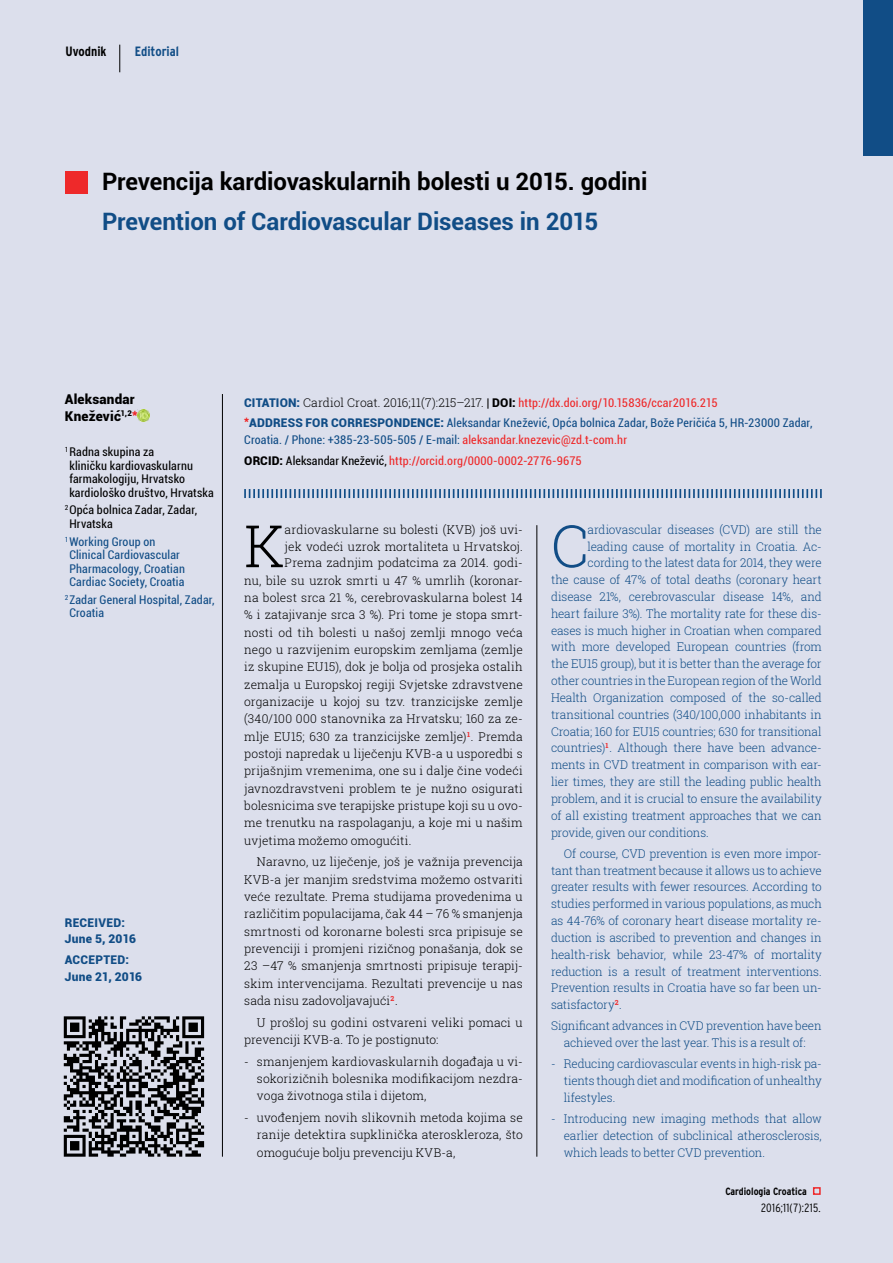
<style>
.page{position:relative;width:893px;height:1263px;background:#dcdfec}
.page>*{position:absolute;margin:0;border:0;box-sizing:border-box;transform-origin:0 0}
.t1{font:300 58.35px "Roboto Slab";color:#000}
.t2{font:300 58.35px "Roboto Slab";color:#114d86}
.t3{font:700 24px "Roboto";color:#000}
.t4{font:700 24px "Roboto";letter-spacing:-.005em;color:#114d86}
.t5{font:900 13.5px/16.5px "Roboto";letter-spacing:.015em;color:#000}
.t6{font:700 condensed 13.5px "Interstate";color:#114d86}
.t7{font:700 condensed 13.5px "Interstate";color:#000}
.t8{font:300 12px/16.8px "Roboto Slab";letter-spacing:-.01em;color:#114d86;text-align:justify}
.t9{font:300 12px/17.4px "Roboto Slab";letter-spacing:.01em;color:#000;text-align:justify}
.t10{font:condensed 12px/13.5px "Roboto";letter-spacing:.015em;color:#114d86}
.t11{font:condensed 12px/20.7px "Roboto";letter-spacing:.015em;color:#ee292a}
.t12{font:condensed 12px/13.5px "Roboto";letter-spacing:.015em;color:#000}
.t13{font:900 12px/16.5px "Roboto";letter-spacing:.02em;color:#114d86}
.t14{font:300 condensed 12px "Interstate";letter-spacing:.02em;color:#000}
.t15{font:700 condensed 10.5px "Interstate";color:#000}
.s1{font-weight:900;font-stretch:normal}
.s2{font-family:"Roboto Slab";font-weight:300;font-stretch:normal;color:#000}
.s3{font-family:"Roboto Slab";font-weight:700;font-stretch:normal;color:#000}
.s4{font-weight:900;font-stretch:normal;color:#000}
.s5{color:#ee292a}
.s6{color:#114d86}
.s7{color:#000}
</style>
<div class="page">
<div style="left:863px;top:0;width:30px;height:155px;background:#114d86"></div>
<div style="left:66px;top:171px;width:22px;height:22px;background:#ee292a"></div>
<svg style="left:138px;top:409px;width:12px;height:12px"></svg>
<svg style="left:120px;top:45px;width:1px;height:27px"></svg>
<hr style="left:222px;top:394px;width:1px;height:763px;background:#000">
<hr style="left:537px;top:525px;width:1px;height:632px;background:#000">
<svg style="left:244px;top:489px;width:578px;height:9px"></svg>
<div style="left:813px;top:1187px;width:8px;height:8px;border:2px solid #ee292a"></div>
<svg style="left:64px;top:1016px;width:140px;height:141px"></svg>
<p class="t7" style="left:66px;top:44px;width:42px">Uvodnik</p>
<p class="t6" style="left:135px;top:44px;width:46px">Editorial</p>
<h2 class="t3" style="left:102px;top:165px;width:547px">Prevencija kardiovaskularnih bolesti u 2015. godini</h2>
<h2 class="t4" style="left:102px;top:204px;width:498px">Prevention of Cardiovascular Diseases in 2015</h2>
<p class="t5" style="left:65px;top:391px;width:75px">Aleksandar<br>Knežević<sup>1,2</sup><sup>*</sup></p>
<p class="t12" style="left:69px;top:445px;width:146px;text-indent:-4px"><sup>1</sup>Radna skupina za<br>kliničku kardiovaskularnu farmakologiju, Hrvatsko kardiološko društvo, Hrvatska</p>
<p class="t12" style="left:69px;top:503px;width:129px;text-indent:-4px"><sup>2</sup>Opća bolnica Zadar, Zadar,<br>Hrvatska</p>
<p class="t10" style="left:69px;top:534px;width:117px;text-indent:-4px"><sup>1</sup>Working Group on<br>Clinical Cardiovascular<br>Pharmacology, Croatian<br>Cardiac Society, Croatia</p>
<p class="t10" style="left:69px;top:592px;width:147px;text-indent:-4px"><sup>2</sup>Zadar General Hospital, Zadar,<br>Croatia</p>
<p class="t13" style="left:65px;top:914px;width:73px">RECEIVED:<br>June 5, 2016</p>
<p class="t13" style="left:65px;top:951px;width:79px">ACCEPTED:<br>June 21, 2016</p>
<p class="t10" style="left:244px;top:392px;width:570px;line-height:20.7px"><span class="s1">CITATION:</span> <span class="s2">Cardiol Croat. 2016;11(7):215–217.</span> <span class="s3">|</span> <span class="s4">DOI:</span> <span class="s5">http://dx.doi.org/10.15836/ccar2016.215<br></span><sup>*</sup><span class="s1">ADDRESS FOR CORRESPONDENCE:</span> Aleksandar Knežević, Opća bolnica Zadar, Bože Peričića 5, HR-23000 Zadar,</p>
<p class="t11" style="left:244px;top:429px;width:384px"><span class="s6">Croatia. / Phone: +385-23-505-505 / E-mail:</span> aleksandar.knezevic@zd.t-com.hr<br><span class="s4">ORCID:</span> <span class="s7">Aleksandar Knežević,</span> http://orcid.org/0000-0002-2776-9675</p>
<h1 class="t1" style="left:244px;top:506px;width:42px">K</h1>
<p class="t9" style="left:285px;top:521px;width:240px">ardiovaskularne su bolesti (KVB) još uvi-</p>
<p class="t9" style="left:285px;top:537px;width:240px">jek vodeći uzrok mortaliteta u Hrvatskoj.</p>
<p class="t9" style="left:285px;top:554px;width:240px">Prema zadnjim podatcima za 2014. godi-</p>
<p class="t9" style="left:244px;top:571px;width:280px">nu, bile su uzrok smrti u 47 % umrlih (koronar-</p>
<p class="t9" style="left:244px;top:588px;width:280px">na bolest srca 21 %, cerebrovaskularna bolest 14</p>
<p class="t9" style="left:244px;top:606px;width:280px">% i zatajivanje srca 3 %). Pri tome je stopa smrt-</p>
<p class="t9" style="left:244px;top:623px;width:280px">nosti od tih bolesti u našoj zemlji mnogo veća</p>
<p class="t9" style="left:244px;top:640px;width:280px">nego u razvijenim europskim zemljama (zemlje</p>
<p class="t9" style="left:244px;top:658px;width:280px">iz skupine EU15), dok je bolja od prosjeka ostalih</p>
<p class="t9" style="left:244px;top:675px;width:280px">zemalja u Europskoj regiji Svjetske zdravstvene</p>
<p class="t9" style="left:244px;top:692px;width:280px">organizacije u kojoj su tzv. tranzicijske zemlje</p>
<p class="t9" style="left:244px;top:710px;width:280px">(340/100 000 stanovnika za Hrvatsku; 160 za ze-</p>
<p class="t9" style="left:244px;top:727px;width:280px">mlje EU15; 630 za tranzicijske zemlje)<sup>1</sup>. Premda</p>
<p class="t9" style="left:244px;top:745px;width:280px">postoji napredak u liječenju KVB-a u usporedbi s</p>
<p class="t9" style="left:244px;top:762px;width:280px">prijašnjim vremenima, one su i dalje čine vodeći</p>
<p class="t9" style="left:244px;top:779px;width:280px">javnozdravstveni problem te je nužno osigurati</p>
<p class="t9" style="left:244px;top:797px;width:280px">bolesnicima sve terapijske pristupe koji su u ovo-</p>
<p class="t9" style="left:244px;top:814px;width:280px">me trenutku na raspolaganju, a koje mi u našim</p>
<p class="t9" style="left:244px;top:831px;width:169px">uvjetima možemo omogućiti.</p>
<p class="t9" style="left:244px;top:853px;width:280px;text-indent:13px">Naravno, uz liječenje, još je važnija prevencija KVB-a jer manjim sredstvima možemo ostvariti veće rezultate. Prema studijama provedenima u različitim populacijama, čak 44 – 76 % smanjenja smrtnosti od koronarne bolesti srca pripisuje se prevenciji i promjeni rizičnog ponašanja, dok se 23 –47 % smanjenja smrtnosti pripisuje terapij&shy;skim intervencijama. Rezultati prevencije u nas sada nisu zadovoljavajući<sup>2</sup>.</p>
<p class="t9" style="left:244px;top:1013px;width:280px;text-indent:13px">U prošloj su godini ostvareni veliki pomaci u prevenciji KVB-a. To je postignuto:</p>
<p class="t9" style="left:257px;top:1052px;width:267px;text-indent:-13px">- smanjenjem kardiovaskularnih događaja u vi&shy;sokorizičnih bolesnika modifikacijom nezdra&shy;voga životnoga stila i dijetom,</p>
<p class="t9" style="left:257px;top:1108px;width:267px;text-indent:-13px">- uvođenjem novih slikovnih metoda kojima se ranije detektira supklinička ateroskleroza, što omogućuje bolju prevenciju KVB-a,</p>
<h1 class="t2" style="left:551px;top:506px;width:39px">C</h1>
<p class="t8" style="left:588px;top:521px;width:236px">ardiovascular diseases (CVD) are still the</p>
<p class="t8" style="left:588px;top:538px;width:236px">leading cause of mortality in Croatia. Ac-</p>
<p class="t8" style="left:588px;top:554px;width:236px">cording to the latest data for 2014, they were</p>
<p class="t8" style="left:551px;top:571px;width:272px">the cause of 47% of total deaths (coronary heart</p>
<p class="t8" style="left:551px;top:588px;width:272px">disease 21%, cerebrovascular disease 14%, and</p>
<p class="t8" style="left:551px;top:605px;width:272px">heart failure 3%). The mortality rate for these dis-</p>
<p class="t8" style="left:551px;top:621px;width:272px">eases is much higher in Croatian when compared</p>
<p class="t8" style="left:551px;top:638px;width:272px">with more developed European countries (from</p>
<p class="t8" style="left:551px;top:655px;width:272px">the EU15 group), but it is better than the average for</p>
<p class="t8" style="left:551px;top:672px;width:272px">other countries in the European region of the World</p>
<p class="t8" style="left:551px;top:689px;width:272px">Health Organization composed of the so-called</p>
<p class="t8" style="left:551px;top:706px;width:272px">transitional countries (340/100,000 inhabitants in</p>
<p class="t8" style="left:551px;top:722px;width:272px">Croatia; 160 for EU15 countries; 630 for transitional</p>
<p class="t8" style="left:551px;top:739px;width:272px">countries)<sup>1</sup>. Although there have been advance-</p>
<p class="t8" style="left:551px;top:756px;width:272px">ments in CVD treatment in comparison with ear-</p>
<p class="t8" style="left:551px;top:773px;width:272px">lier times, they are still the leading public health</p>
<p class="t8" style="left:551px;top:790px;width:272px">problem, and it is crucial to ensure the availability</p>
<p class="t8" style="left:551px;top:807px;width:272px">of all existing treatment approaches that we can</p>
<p class="t8" style="left:551px;top:823px;width:159px">provide, given our conditions.</p>
<p class="t8" style="left:551px;top:845px;width:272px;text-indent:13px">Of course, CVD prevention is even more impor&shy;tant than treatment because it allows us to achieve greater results with fewer resources. According to studies performed in various populations, as much as 44-76% of coronary heart disease mortality re&shy;duction is ascribed to prevention and changes in health-risk behavior, while 23-47% of mortality reduction is a result of treatment interventions.<br>Prevention results in Croatia have so far been un&shy;satisfactory<sup>2</sup>.</p>
<p class="t8" style="left:551px;top:1017px;width:272px;text-align:center">Significant advances in CVD prevention have been achieved over the last year. This is a result of:</p>
<p class="t8" style="left:564px;top:1055px;width:259px;text-indent:-13px">- Reducing cardiovascular events in high-risk pa&shy;tients though diet and modification of unhealthy lifestyles.</p>
<p class="t8" style="left:564px;top:1110px;width:259px;text-indent:-13px">- Introducing new imaging methods that allow earlier detection of subclinical atherosclerosis, which leads to better CVD prevention.</p>
<p class="t15" style="left:725px;top:1185px;width:83px">Cardiologia Croatica</p>
<p class="t14" style="left:761px;top:1201px;width:61px">2016;11(7):215.</p>
</div>
